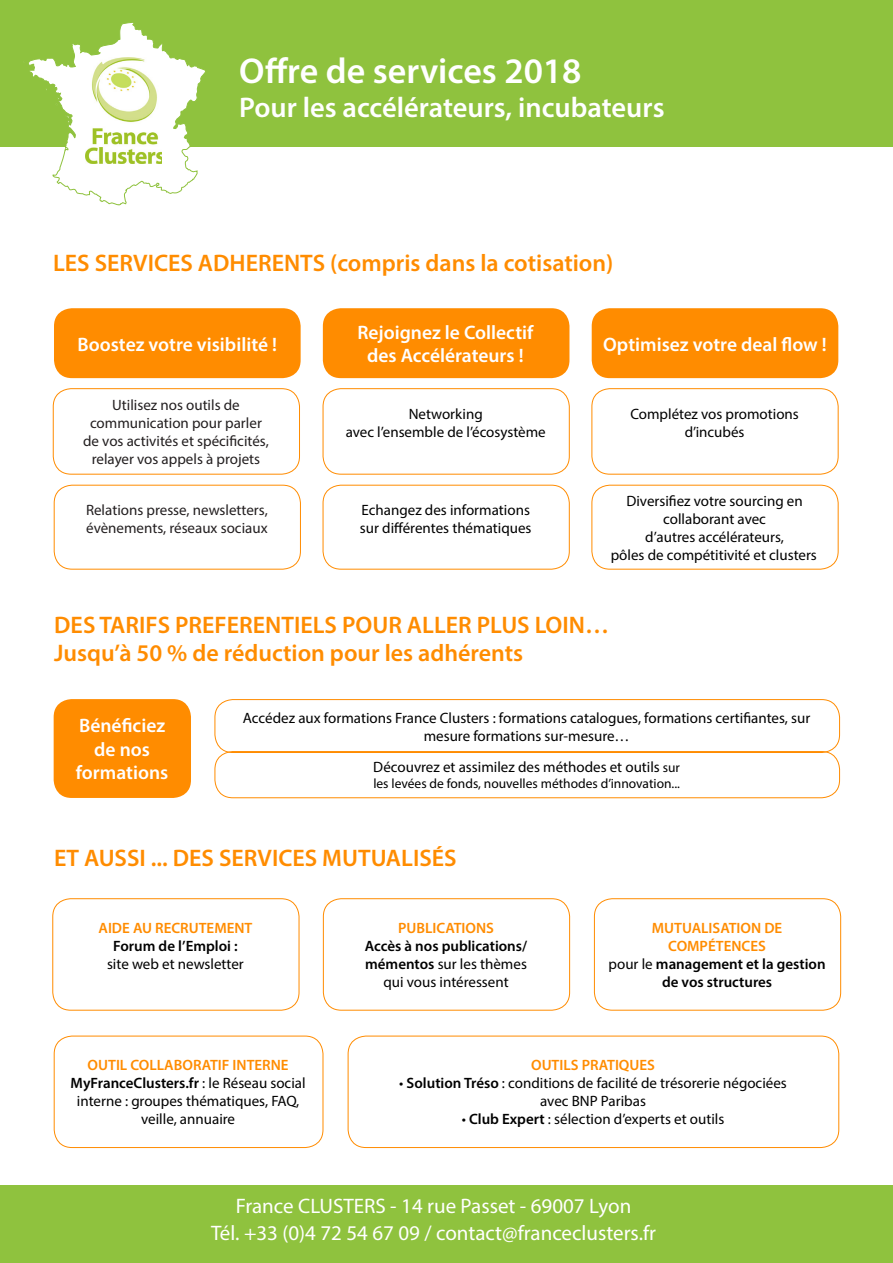
<style>
.page{position:relative;width:893px;height:1263px;background:#fff}
.page>*{position:absolute;margin:0;border:0;box-sizing:border-box;transform-origin:0 0}
.t1{font:600 36px "Myriad Pro";color:#fff}
.t2{font:600 28.5px "Myriad Pro";color:#fff}
.t3{font:600 24px "Myriad Pro";color:#ff8c00}
.t4{font:21px "Myriad Pro";color:#fff}
.t5{font:600 19.5px/23.4px "Myriad Pro";color:#fff;text-align:center}
.t6{font:15px/18px "Myriad Pro";color:#000;text-align:center}
.t7{font:15px/18px "Myriad Pro";color:#231f20;text-align:center}
.t8{font:600 15px/18px "Myriad Pro";color:#000;text-align:center}
.t9{font:600 15px/18px "Myriad Pro";color:#ff8c00;text-align:center}
.t10{font:13.5px "Myriad Pro";color:#000}
.s1{color:#fff}
.s2{font-size:13.5px}
.s3{font-weight:400}
.s4{font-weight:600}
</style>
<div class="page">
<div style="left:0;top:1185px;width:893px;height:78px;background:#8fc23e"></div>
<div style="left:0;top:0;width:893px;height:146px;background:#8fc23e"></div>
<svg style="left:23px;top:22px;width:183px;height:183px"></svg>
<img style="left:86px;top:57px;width:76px;height:107px">
<div style="left:54px;top:308px;width:247px;height:70px;background:#ff8c00;border-radius:18px"></div>
<div style="left:53px;top:388px;width:247px;height:86px;border:1px solid #ff8c00;border-radius:18px"></div>
<div style="left:54px;top:485px;width:247px;height:84px;border:1px solid #ff8c00;border-radius:18px"></div>
<div style="left:323px;top:388px;width:246px;height:86px;border:1px solid #ff8c00;border-radius:18px"></div>
<div style="left:323px;top:485px;width:246px;height:84px;border:1px solid #ff8c00;border-radius:18px"></div>
<div style="left:323px;top:308px;width:246px;height:70px;background:#ff8c00;border-radius:18px"></div>
<div style="left:592px;top:308px;width:246px;height:70px;background:#ff8c00;border-radius:18px"></div>
<div style="left:592px;top:388px;width:246px;height:86px;border:1px solid #ff8c00;border-radius:18px"></div>
<div style="left:592px;top:485px;width:246px;height:84px;border:1px solid #ff8c00;border-radius:18px"></div>
<div style="left:54px;top:699px;width:137px;height:99px;background:#ff8c00;border-radius:18px"></div>
<div style="left:215px;top:699px;width:625px;height:54px;border:1px solid #ff8c00;border-radius:18px"></div>
<div style="left:215px;top:751px;width:625px;height:47px;border:1px solid #ff8c00;border-radius:18px"></div>
<div style="left:53px;top:898px;width:246px;height:112px;border:1px solid #ff8c00;border-radius:18px"></div>
<div style="left:594px;top:898px;width:247px;height:112px;border:1px solid #ff8c00;border-radius:18px"></div>
<div style="left:348px;top:1036px;width:491px;height:112px;border:1px solid #ff8c00;border-radius:18px"></div>
<div style="left:323px;top:898px;width:247px;height:112px;border:1px solid #ff8c00;border-radius:18px"></div>
<div style="left:54px;top:1036px;width:269px;height:112px;border:1px solid #ff8c00;border-radius:18px"></div>
<p class="t1" style="left:239px;top:48px;width:344px">Offre de services 2018</p>
<p class="t2" style="left:239px;top:89px;width:427px">Pour les accélérateurs, incubateurs</p>
<p class="t3" style="left:53px;top:248px;width:599px">LES SERVICES ADHERENTS (compris dans la cotisation) <span class="s1">ME</span></p>
<p class="t5" style="left:77px;top:332px;width:201px">Boostez votre visibilité !</p>
<p class="t7" style="left:90px;top:396px;width:173px">Utilisez nos outils de communication pour parler</p>
<p class="t7" style="left:83px;top:432px;width:187px">de vos activités et spécificités, relayer vos appels à projets</p>
<p class="t7" style="left:86px;top:500px;width:183px;text-align:left">Relations presse, newsletters, évènements, réseaux sociaux</p>
<p class="t5" style="left:357px;top:320px;width:178px">Rejoignez le Collectif</p>
<p class="t5" style="left:367px;top:343px;width:158px">des Accélérateurs !</p>
<p class="t6" style="left:409px;top:405px;width:76px">Networking</p>
<p class="t6" style="left:346px;top:423px;width:202px">avec l’ensemble de l’écosystème</p>
<p class="t6" style="left:362px;top:500px;width:170px">Echangez des informations</p>
<p class="t6" style="left:360px;top:518px;width:173px">sur différentes thématiques</p>
<p class="t5" style="left:603px;top:332px;width:225px">Optimisez votre deal flow !</p>
<p class="t6" style="left:630px;top:405px;width:170px">Complétez vos promotions d’incubés</p>
<p class="t6" style="left:626px;top:491px;width:178px">Diversifiez votre sourcing en collaborant avec</p>
<p class="t6" style="left:645px;top:527px;width:140px">d’autres accélérateurs,</p>
<p class="t6" style="left:611px;top:545px;width:208px">pôles de compétitivité et clusters</p>
<p class="t3" style="left:54px;top:609px;width:556px">DES TARIFS PREFERENTIELS POUR ALLER PLUS LOIN…</p>
<p class="t3" style="left:54px;top:638px;width:470px">Jusqu’à 50 % de réduction pour les adhérents</p>
<p class="t5" style="left:76px;top:714px;width:94px">Bénéficiez de nos formations</p>
<p class="t6" style="left:243px;top:708px;width:569px">Accédez aux formations France Clusters : formations catalogues, formations certifiantes, sur mesure formations sur-mesure…</p>
<p class="t6" style="left:373px;top:758px;width:308px">Découvrez et assimilez des méthodes et outils <span class="s2">sur</span></p>
<p class="t10" style="left:373px;top:775px;width:308px">les levées de fonds, nouvelles méthodes d’innovation...</p>
<p class="t3" style="left:54px;top:842px;width:404px">ET AUSSI ... DES SERVICES MUTUALISÉS</p>
<p class="t9" style="left:98px;top:919px;width:156px">AIDE AU RECRUTEMENT</p>
<p class="t8" style="left:113px;top:937px;width:126px">Forum de l’Emploi :</p>
<p class="t6" style="left:107px;top:955px;width:138px">site web et newsletter</p>
<p class="t9" style="left:398px;top:919px;width:97px">PUBLICATIONS</p>
<p class="t8" style="left:365px;top:937px;width:164px;text-align:left">Accès à nos publications/ mémentos <span class="s3">sur les thèmes</span></p>
<p class="t6" style="left:383px;top:973px;width:127px">qui vous intéressent</p>
<p class="t9" style="left:652px;top:919px;width:132px">MUTUALISATION DE<br>COMPÉTENCES</p>
<p class="t8" style="left:609px;top:955px;width:218px"><span class="s3">pour le</span> management et la gestion de vos structures</p>
<p class="t9" style="left:88px;top:1056px;width:203px">OUTIL COLLABORATIF INTERNE</p>
<p class="t6" style="left:71px;top:1074px;width:237px"><span class="s4">MyFranceClusters.fr</span> : le Réseau social interne : groupes thématiques, FAQ, veille, annuaire</p>
<p class="t9" style="left:531px;top:1056px;width:125px">OUTILS PRATIQUES</p>
<p class="t6" style="left:399px;top:1074px;width:389px">• <span class="s4">Solution Tréso</span> : conditions de facilité de trésorerie négociées</p>
<p class="t6" style="left:540px;top:1092px;width:107px">avec BNP Paribas</p>
<p class="t6" style="left:462px;top:1110px;width:264px">• <span class="s4">Club Expert</span> : sélection d’experts et outils</p>
<p class="t4" style="left:236px;top:1193px;width:397px">France CLUSTERS - 14 rue Passet - 69007 Lyon</p>
<p class="t4" style="left:211px;top:1220px;width:447px">Tél. +33 (0)4 72 54 67 09 / contact@franceclusters.fr</p>
</div>
